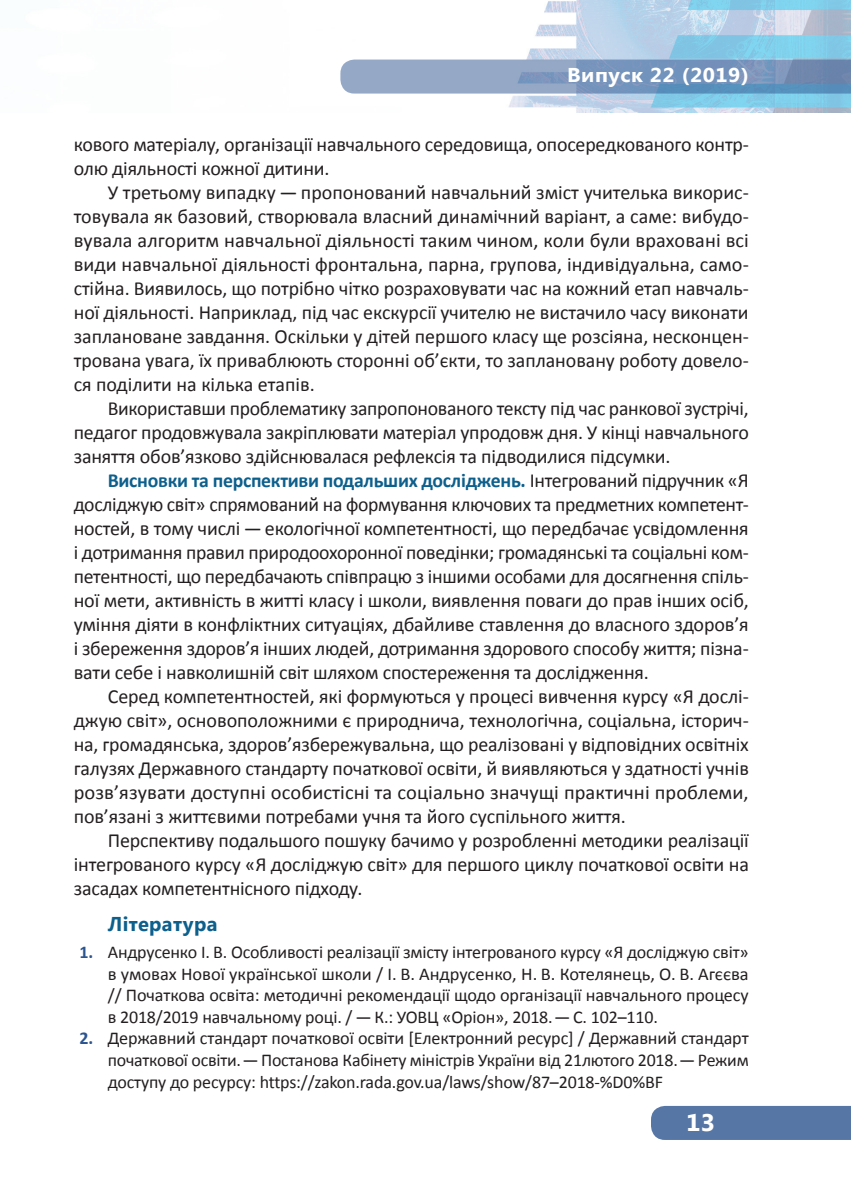
<style>
.page{position:relative;width:851px;height:1191px;background:#fff}
.page>*{position:absolute;margin:0;border:0;box-sizing:border-box;transform-origin:0 0}
.t1{font:700 24px "Segoe UI";color:#fff;scale:1.05 1}
.Main{font:20px/24px "Calibri";letter-spacing:-.01em;color:#231f20;text-align:justify}
.t2{font:700 20px "Segoe UI";letter-spacing:.025em;color:#fff;scale:1.06 1}
.Lit_Header{font:700 20px "Segoe UI";letter-spacing:.02em;color:#0d5f8c}
.t3{font:18px/21.6px "Calibri";letter-spacing:-.01em;color:#231f20;text-align:justify}
.s1{font-weight:700;color:#0d5f8c}
.s2{font-weight:700;color:#2c548f}
</style>
<div class="page">
<img style="left:352px;top:0;width:498px;height:113px">
<svg style="left:340px;top:60px;width:510px;height:34px;background:#809cc0"></svg>
<div style="left:651px;top:1106px;width:199px;height:34px;background:#5676a5"></div>
<p class="t2" style="left:567px;top:61px;width:173px">Випуск 22 (2019)</p>
<p class="Main" style="left:74px;top:132px;width:676px">кового матеріалу, організації навчального середовища, опосередкованого контр&shy;олю діяльності кожної дитини.</p>
<p class="Main" style="left:74px;top:180px;width:676px;text-indent:34px">У третьому випадку — пропонований навчальний зміст учителька викорис&shy;товувала як базовий, створювала власний динамічний варіант, а саме: вибудо&shy;вувала алгоритм навчальної діяльності таким чином, коли були враховані всі види навчальної діяльності фронтальна, парна, групова, індивідуальна, само&shy;стійна. Виявилось, що потрібно чітко розраховувати час на кожний етап навчаль&shy;ної діяльності. Наприклад, під час екскурсії учителю не вистачило часу виконати заплановане завдання. Оскільки у дітей першого класу ще розсіяна, несконцен&shy;трована увага, їх приваблюють сторонні об’єкти, то заплановану роботу довело&shy;ся поділити на кілька етапів.</p>
<p class="Main" style="left:74px;top:396px;width:676px;text-indent:34px">Використавши проблематику запропонованого тексту під час ранкової зустрічі, педагог продовжувала закріплювати матеріал упродовж дня. У кінці навчального заняття обов’язково здійснювалася рефлексія та підводилися підсумки.</p>
<p class="Main" style="left:74px;top:468px;width:676px;text-indent:34px"><span class="s1">Висновки та перспективи подальших досліджень.</span> Інтегрований підручник «Я досліджую світ» спрямований на формування ключових та предметних компетент&shy;ностей, в тому числі — екологічної компетентності, що передбачає усвідомлення і дотримання правил природоохоронної поведінки; громадянські та соціальні ком&shy;петентності, що передбачають співпрацю з іншими особами для досягнення спіль&shy;ної мети, активність в житті класу і школи, виявлення поваги до прав інших осіб, уміння діяти в конфліктних ситуаціях, дбайливе ставлення до власного здоров’я і збереження здоров’я інших людей, дотримання здорового способу життя; пізна&shy;вати себе і навколишній світ шляхом спостереження та дослідження.</p>
<p class="Main" style="left:74px;top:684px;width:676px;text-indent:34px">Серед компетентностей, які формуються у процесі вивчення курсу «Я дослі&shy;джую світ», основоположними є природнича, технологічна, соціальна, історич&shy;на, громадянська, здоров’язбережувальна, що реалізовані у відповідних освітніх галузях Державного стандарту початкової освіти, й виявляються у здатності учнів розв’язувати доступні особистісні та соціально значущі практичні проблеми, пов’язані з життєвими потребами учня та його суспільного життя.</p>
<p class="Main" style="left:74px;top:828px;width:676px;text-indent:34px">Перспективу подальшого пошуку бачимо у розробленні методики реалізації інтегрованого курсу «Я досліджую світ» для першого циклу початкової освіти на засадах компетентнісного підходу.</p>
<p class="Lit_Header" style="left:108px;top:909px;width:111px">Література</p>
<p class="t3" style="left:108px;top:941px;width:642px;text-indent:-28px"><span class="s2">1.</span> Андрусенко І. В. Особливості реалізації змісту інтегрованого курсу «Я досліджую світ» в умовах Нової української школи / І. В. Андрусенко, Н. В. Котелянець, О. В. Агєєва // Початкова освіта: методичні рекомендації щодо організації навчального процесу в 2018/2019 навчальному році. / — К.: УОВЦ «Оріон», 2018.— С. 102–110.</p>
<p class="t3" style="left:108px;top:1027px;width:642px;text-indent:-28px"><span class="s2">2.</span> Державний стандарт початкової освіти [Електронний ресурс] / Державний стандарт початкової освіти.—Постанова Кабінету міністрів України від 21лютого 2018.—Режим доступу до ресурсу: https://zakon.rada.gov.ua/laws/show/87–2018-%D0%BF</p>
<p class="t1" style="left:686px;top:1105px;width:29px">13</p>
</div>
